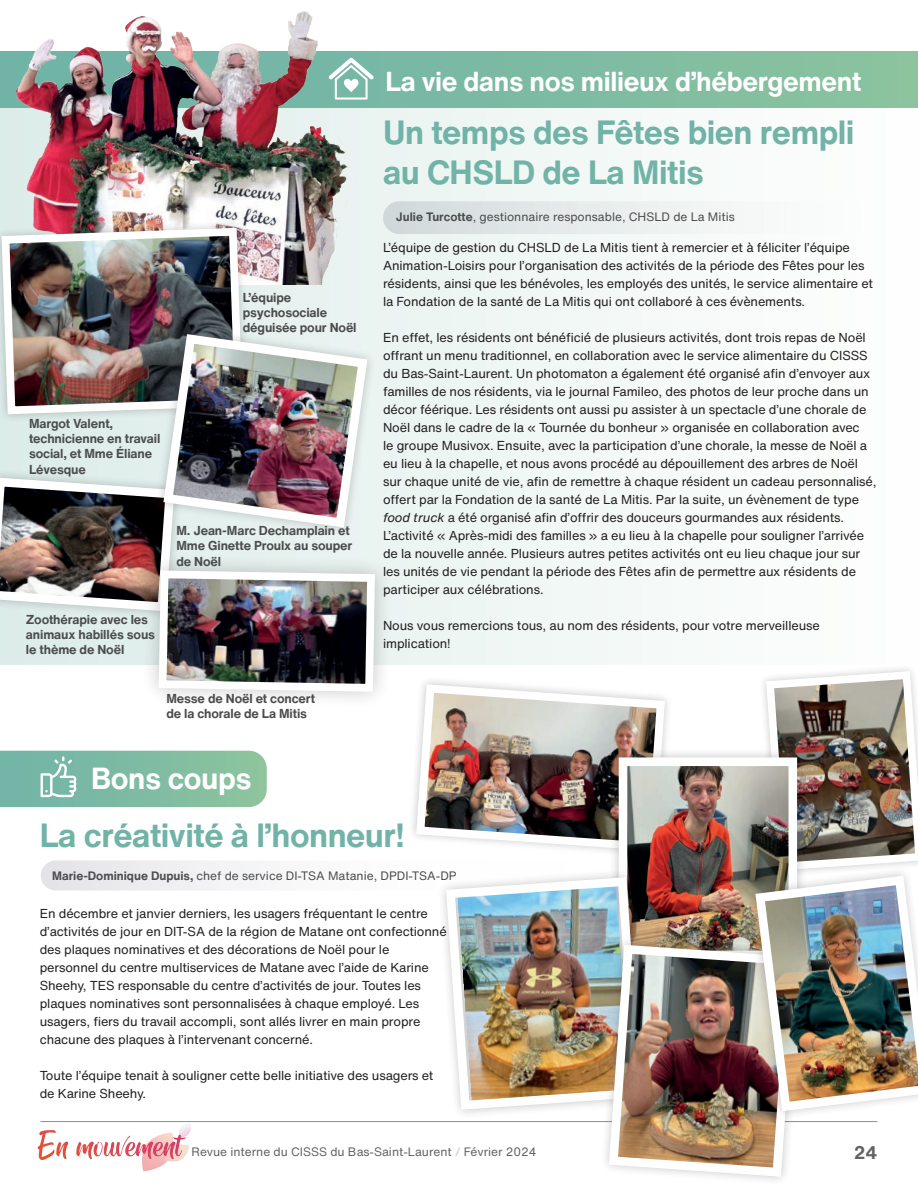
<style>
.page{position:relative;width:918px;height:1188px;background:#fff}
.page>*{position:absolute;margin:0;border:0;box-sizing:border-box;transform-origin:0 0}
.t1{font:700 33px/40.5px "Helvetica Now Text";letter-spacing:-.015em;color:#71b3a7}
.t2{font:700 30px "Helvetica Now Text";letter-spacing:-.015em;color:#fff}
.t3{font:700 27px "Helvetica Now Text";letter-spacing:-.015em;color:#fff}
.t4{font:700 18px "Helvetica Now Text";color:#636366}
.t5{font:12.75px/18px "Helvetica Now Text";letter-spacing:-.01em;color:#231f20}
.t6{font:700 12.75px/15.3px "Helvetica Now Text";letter-spacing:-.01em;color:#4b4c4d}
.t7{font:12px "Helvetica Now Text";color:#4b4c4d}
.t8{font:12px "Helvetica Now Text";color:#636366}
.s1{font-weight:700}
.s2{font-style:italic}
.s3{color:#c7c8ca}
</style>
<div class="page">
<img style="left:142px;top:1165px;width:21px;height:7px">
<img style="left:37px;top:1124px;width:154px;height:41px">
<hr style="left:40px;top:1121px;width:838px;height:1px;background:#221346">
<img style="left:413px;top:681px;width:255px;height:170px">
<div style="left:0;top:102px;width:918px;height:563px;background:#f5f9f7"></div>
<div style="left:0;top:52px;width:918px;height:56px;background:#81bda2"></div>
<svg style="left:383px;top:201px;width:240px;height:33px"></svg>
<img style="left:0;top:11px;width:383px;height:273px">
<div style="left:0;top:219px;width:251px;height:203px;background:#231f20;opacity:.25"></div>
<img style="left:0;top:224px;width:247px;height:105px">
<svg style="left:329px;top:58px;width:45px;height:42px"></svg>
<svg style="left:0;top:751px;width:267px;height:56px;background:#83bda5"></svg>
<svg style="left:41px;top:860px;width:211px;height:31px"></svg>
<div style="left:609px;top:748px;width:198px;height:221px;background:#231f20;opacity:.25"></div>
<img style="left:629px;top:767px;width:122px;height:169px">
<div style="left:619px;top:757px;width:178px;height:202px;border:9px solid #fff"></div>
<div style="left:437px;top:868px;width:214px;height:251px;background:#231f20;opacity:.25"></div>
<img style="left:441px;top:873px;width:205px;height:241px">
<div style="left:600px;top:936px;width:206px;height:250px;background:#231f20;opacity:.25"></div>
<img style="left:604px;top:940px;width:197px;height:241px">
<div style="left:746px;top:867px;width:172px;height:253px;background:#231f20;opacity:.25"></div>
<img style="left:751px;top:668px;width:167px;height:448px">
<div style="left:141px;top:553px;width:251px;height:156px;background:#231f20;opacity:.25"></div>
<img style="left:0;top:329px;width:379px;height:367px">
<h3 class="t3" style="left:386px;top:61px;width:477px">La vie dans nos milieux d’hébergement</h3>
<h1 class="t1" style="left:383px;top:111px;width:473px">Un temps des Fêtes bien rempli au CHSLD de La Mitis</h1>
<p class="t6" style="left:243px;top:289px;width:115px">L’équipe psychosociale déguisée pour Noël</p>
<p class="t6" style="left:29px;top:415px;width:133px">Margot Valent, technicienne en travail social, et Mme Éliane<br>Lévesque</p>
<p class="t6" style="left:26px;top:611px;width:131px">Zoothérapie avec les animaux habillés sous le thème de Noël</p>
<p class="t6" style="left:176px;top:523px;width:177px">M. Jean-Marc Dechamplain et<br>Mme Ginette Proulx au souper de Noël</p>
<p class="t6" style="left:166px;top:690px;width:150px">Messe de Noël et concert de la chorale de La Mitis</p>
<p class="t7" style="left:396px;top:208px;width:340px"><span class="s1">Julie Turcotte</span>, gestionnaire responsable, CHSLD de La Mitis</p>
<p class="t5" style="left:383px;top:238px;width:491px">L’équipe de gestion du CHSLD de La Mitis tient à remercier et à féliciter l’équipe Animation-Loisirs pour l’organisation des activités de la période des Fêtes pour les résidents, ainsi que les bénévoles, les employés des unités, le service alimentaire et la Fondation de la santé de La Mitis qui ont collaboré à ces évènements.</p>
<p class="t5" style="left:383px;top:328px;width:495px">En effet, les résidents ont bénéficié de plusieurs activités, dont trois repas de Noël offrant un menu traditionnel, en collaboration avec le service alimentaire du CISSS du Bas-Saint-Laurent. Un photomaton a également été organisé afin d’envoyer aux familles de nos résidents, via le journal Famileo, des photos de leur proche dans un décor féérique. Les résidents ont aussi pu assister à un spectacle d’une chorale de Noël dans le cadre de la « Tournée du bonheur » organisée en collaboration avec<br>le groupe Musivox. Ensuite, avec la participation d’une chorale, la messe de Noël a eu lieu à la chapelle, et nous avons procédé au dépouillement des arbres de Noël sur chaque unité de vie, afin de remettre à chaque résident un cadeau personnalisé, offert par la Fondation de la santé de La Mitis. Par la suite, un évènement de type <span class="s2">food truck</span> a été organisé afin d’offrir des douceurs gourmandes aux résidents.<br>L’activité « Après-midi des familles » a eu lieu à la chapelle pour souligner l’arrivée de la nouvelle année. Plusieurs autres petites activités ont eu lieu chaque jour sur les unités de vie pendant la période des Fêtes afin de permettre aux résidents de participer aux célébrations.</p>
<p class="t5" style="left:383px;top:616px;width:438px">Nous vous remercions tous, au nom des résidents, pour votre merveilleuse implication!</p>
<h2 class="t2" style="left:91px;top:756px;width:162px">Bons coups</h2>
<h1 class="t1" style="left:40px;top:814px;width:367px">La créativité à l’honneur!</h1>
<p class="t7" style="left:52px;top:866px;width:406px"><span class="s1">Marie-Dominique Dupuis,</span> chef de service DI-TSA Matanie, DPDI-TSA-DP</p>
<p class="t5" style="left:40px;top:904px;width:408px">En décembre et janvier derniers, les usagers fréquentant le centre d’activités de jour en DIT-SA de la région de Matane ont confectionné des plaques nominatives et des décorations de Noël pour le personnel du centre multiservices de Matane avec l’aide de Karine Sheehy, TES responsable du centre d’activités de jour. Toutes les plaques nominatives sont personnalisées à chaque employé. Les usagers, fiers du travail accompli, sont allés livrer en main propre chacune des plaques à l’intervenant concerné.</p>
<p class="t5" style="left:40px;top:1066px;width:395px">Toute l’équipe tenait à souligner cette belle initiative des usagers et de Karine Sheehy.</p>
<p class="t8" style="left:192px;top:1143px;width:346px">Revue interne du CISSS du Bas-Saint-Laurent <span class="s3">/</span> Février 2024</p>
<h3 class="t4" style="left:854px;top:1140px;width:25px">24</h3>
</div>
